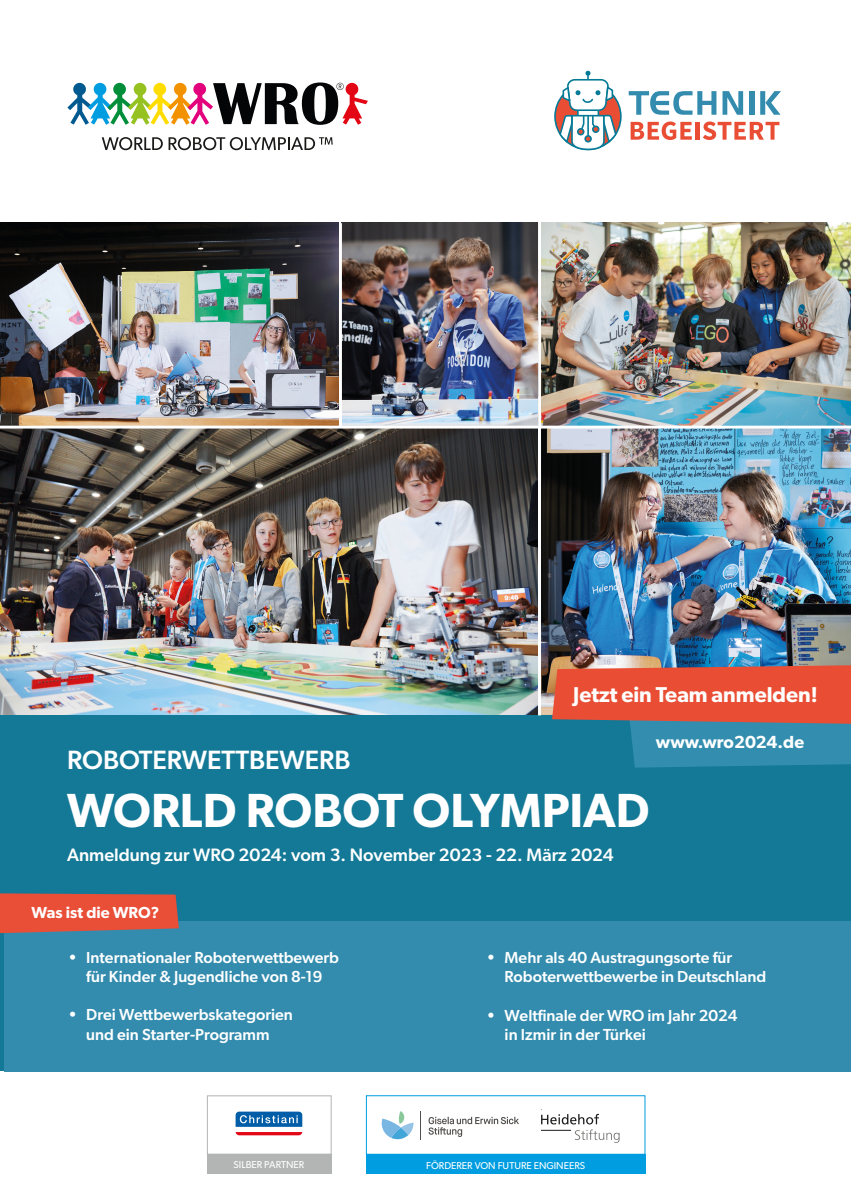
<style>
.page{position:relative;width:851px;height:1201px;background:#fff}
.page>*{position:absolute;margin:0;border:0;box-sizing:border-box;transform-origin:0 0}
.HL1{font:600 48px "Gibson";color:#fff}
.HL1-2{font:500 26.5px "Gibson";color:#fff}
.FT_Normal{font:600 21.5px "Gibson";color:#fff}
.HL1-3{font:500 18px "Gibson";color:#fff}
.HL_sub{font:600 17.5px "Gibson";color:#fff}
.t1{font:500 16px/19.2px "Gibson";color:#fff;text-align:center}
.FT_Normal-2{font:600 16px "Gibson";color:#fff}
.FT_Normal-3{font:10px "Gibson";color:#fff}
</style>
<div class="page">
<img style="left:0;top:428px;width:537px;height:287px">
<img style="left:541px;top:428px;width:309px;height:287px">
<img style="left:342px;top:223px;width:508px;height:202px">
<svg style="left:67px;top:82px;width:301px;height:43px"></svg>
<svg style="left:102px;top:137px;width:230px;height:13px"></svg>
<div style="left:1px;top:715px;width:849px;height:356px;background:#137996"></div>
<img style="left:0;top:223px;width:338px;height:202px">
<div style="left:4px;top:921px;width:846px;height:150px;background:#338cae"></div>
<svg style="left:0;top:893px;width:179px;height:40px"></svg>
<div style="left:207px;top:1154px;width:124px;height:20px;background:#b3b4b4"></div>
<div style="left:366px;top:1154px;width:279px;height:20px;background:#009de0"></div>
<svg style="left:365px;top:1095px;width:280px;height:60px"></svg>
<svg style="left:206px;top:1095px;width:126px;height:60px"></svg>
<svg style="left:628px;top:91px;width:88px;height:24px"></svg>
<svg style="left:722px;top:91px;width:21px;height:24px"></svg>
<div style="left:749px;top:91px;width:5px;height:24px;background:#338cae"></div>
<svg style="left:760px;top:91px;width:20px;height:24px"></svg>
<svg style="left:630px;top:121px;width:61px;height:19px"></svg>
<hr style="left:695px;top:122px;width:4px;height:18px;background:#e94e34">
<svg style="left:703px;top:121px;width:76px;height:19px"></svg>
<svg style="left:554px;top:71px;width:68px;height:79px"></svg>
<hr style="left:538px;top:204px;width:3px;height:511px;background:#fff">
<svg style="left:552px;top:665px;width:298px;height:102px"></svg>
<p class="FT_Normal" style="left:573px;top:681px;width:246px">Jetzt ein Team anmelden!</p>
<p class="HL_sub" style="left:655px;top:731px;width:150px">www.wro2024.de</p>
<p class="HL1-2" style="left:67px;top:744px;width:285px">ROBOTERWETTBEWERB</p>
<p class="HL1" style="left:67px;top:781px;width:584px">WORLD ROBOT OLYMPIAD</p>
<p class="HL1-3" style="left:67px;top:844px;width:548px">Anmeldung zur WRO 2024: vom 3. November 2023 - 22. März 2024</p>
<p class="FT_Normal-2" style="left:32px;top:902px;width:129px">Was ist die WRO?</p>
<p class="t1" style="left:68px;top:947px;width:272px">• Internationaler Roboterwettbewerb für Kinder &amp; Jugendliche von 8-19</p>
<p class="t1" style="left:68px;top:1005px;width:226px">• Drei Wettbewerbskategorien und ein Starter-Programm</p>
<p class="t1" style="left:504px;top:947px;width:263px;text-align:left;text-indent:-18px">• Mehr als 40 Austragungsorte für<br>Roboterwettbewerbe in Deutschland</p>
<p class="t1" style="left:504px;top:1005px;width:234px;text-align:left;text-indent:-18px">• Weltfinale der WRO im Jahr 2024 in Izmir in der Türkei</p>
<p class="FT_Normal-3" style="left:233px;top:1158px;width:72px">SILBER PARTNER</p>
<p class="FT_Normal-3" style="left:426px;top:1159px;width:160px">FÖRDERER VON FUTURE ENGINEERS</p>
</div>
